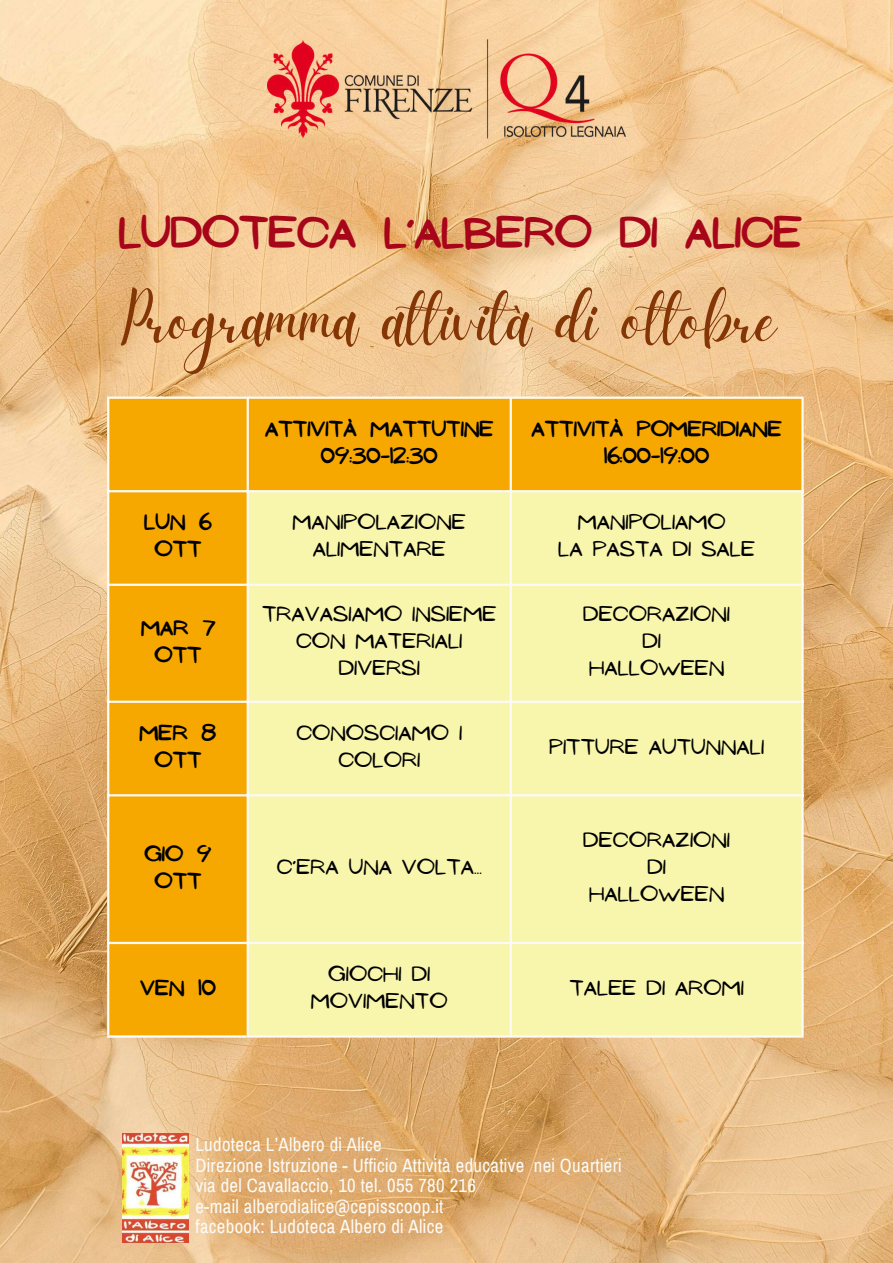
<style>
.page{position:relative;width:893px;height:1263px;background:#fff}
.page>*{position:absolute;margin:0;border:0;box-sizing:border-box;transform-origin:0 0}
.t1{font:69.6px "Daydream";letter-spacing:-.005em;color:#843606}
.t2{font:39.75px "NF Ananias Bold";color:#a70519}
.t3{font:19.5px/27px "NF Ananias Regular";letter-spacing:.005em;color:#000;text-align:center}
.t4{font:19.5px/27px "NF Ananias Bold";letter-spacing:.005em;color:#000;text-align:center}
.t5{font:18.75px/20.5px "Archivo Narrow";letter-spacing:.02em;color:#fcfaf6}
</style>
<div class="page">
<img style="left:0;top:0;width:892px;height:1262px">
<img style="left:267px;top:33px;width:358px;height:113px">
<img style="left:122px;top:1133px;width:66px;height:110px">
<div style="left:109px;top:399px;width:692px;height:636px;background:#f7a800"></div>
<div style="left:249px;top:492px;width:552px;height:543px;background:#f8f5ad"></div>
<hr style="left:107px;top:399px;width:2px;height:636px;background:#fcfaf6">
<hr style="left:247px;top:399px;width:2px;height:636px;background:#fcfaf6">
<hr style="left:509px;top:399px;width:3px;height:636px;background:#fcfaf6">
<hr style="left:801px;top:399px;width:2px;height:636px;background:#fcfaf6">
<hr style="left:107px;top:396px;width:696px;height:3px;background:#fcfaf6">
<hr style="left:107px;top:490px;width:696px;height:2px;background:#fcfaf6">
<hr style="left:107px;top:584px;width:696px;height:2px;background:#fcfaf6">
<hr style="left:107px;top:701px;width:696px;height:2px;background:#fcfaf6">
<hr style="left:107px;top:794px;width:696px;height:2px;background:#fcfaf6">
<hr style="left:107px;top:942px;width:696px;height:2px;background:#fcfaf6">
<hr style="left:247px;top:1035px;width:556px;height:3px;background:#fcfaf6">
<hr style="left:107px;top:1035px;width:140px;height:3px;background:#fff">
<h2 class="t2" style="left:119px;top:210px;width:685px">LUDOTECA L’ALBERO DI ALICE</h2>
<h1 class="t1" style="left:122px;top:279px;width:656px">Programma attività di ottobre</h1>
<p class="t4" style="left:265px;top:416px;width:230px">ATTIVITÀ MATTUTINE<br>09:30-12:30</p>
<p class="t4" style="left:531px;top:416px;width:252px">ATTIVITÀ POMERIDIANE<br>16:00-19:00</p>
<p class="t4" style="left:144px;top:509px;width:69px">LUN 6<br>OTT</p>
<p class="t3" style="left:293px;top:509px;width:175px">MANIPOLAZIONE<br>ALIMENTARE</p>
<p class="t3" style="left:558px;top:509px;width:198px">MANIPOLIAMO<br>LA PASTA DI SALE</p>
<p class="t4" style="left:141px;top:615px;width:75px">MAR 7<br>OTT</p>
<p class="t3" style="left:262px;top:601px;width:236px">TRAVASIAMO INSIEME<br>CON MATERIALI<br>DIVERSI</p>
<p class="t3" style="left:583px;top:601px;width:148px">DECORAZIONI<br>DI<br>HALLOWEEN</p>
<p class="t4" style="left:140px;top:720px;width:78px">MER 8<br>OTT</p>
<p class="t3" style="left:296px;top:720px;width:167px">CONOSCIAMO I<br>COLORI</p>
<p class="t4" style="left:144px;top:840px;width:69px">GIO 9<br>OTT</p>
<p class="t4" style="left:140px;top:974px;width:77px">VEN 10</p>
<p class="t3" style="left:277px;top:854px;width:207px">C’ERA UNA VOLTA...</p>
<p class="t3" style="left:311px;top:961px;width:138px">GIOCHI DI<br>MOVIMENTO</p>
<p class="t3" style="left:549px;top:733px;width:216px">PITTURE AUTUNNALI</p>
<p class="t3" style="left:583px;top:827px;width:148px">DECORAZIONI<br>DI<br>HALLOWEEN</p>
<p class="t3" style="left:569px;top:974px;width:176px">TALEE DI AROMI</p>
<p class="t5" style="left:195px;top:1134px;width:428px">Ludoteca L’Albero di Alice<br>Direzione Istruzione - Ufficio Attività educative nei Quartieri via del Cavallaccio, 10 tel. 055 780 216<br>e-mail alberodialice@cepisscoop.it<br>facebook: Ludoteca Albero di Alice</p>
</div>
